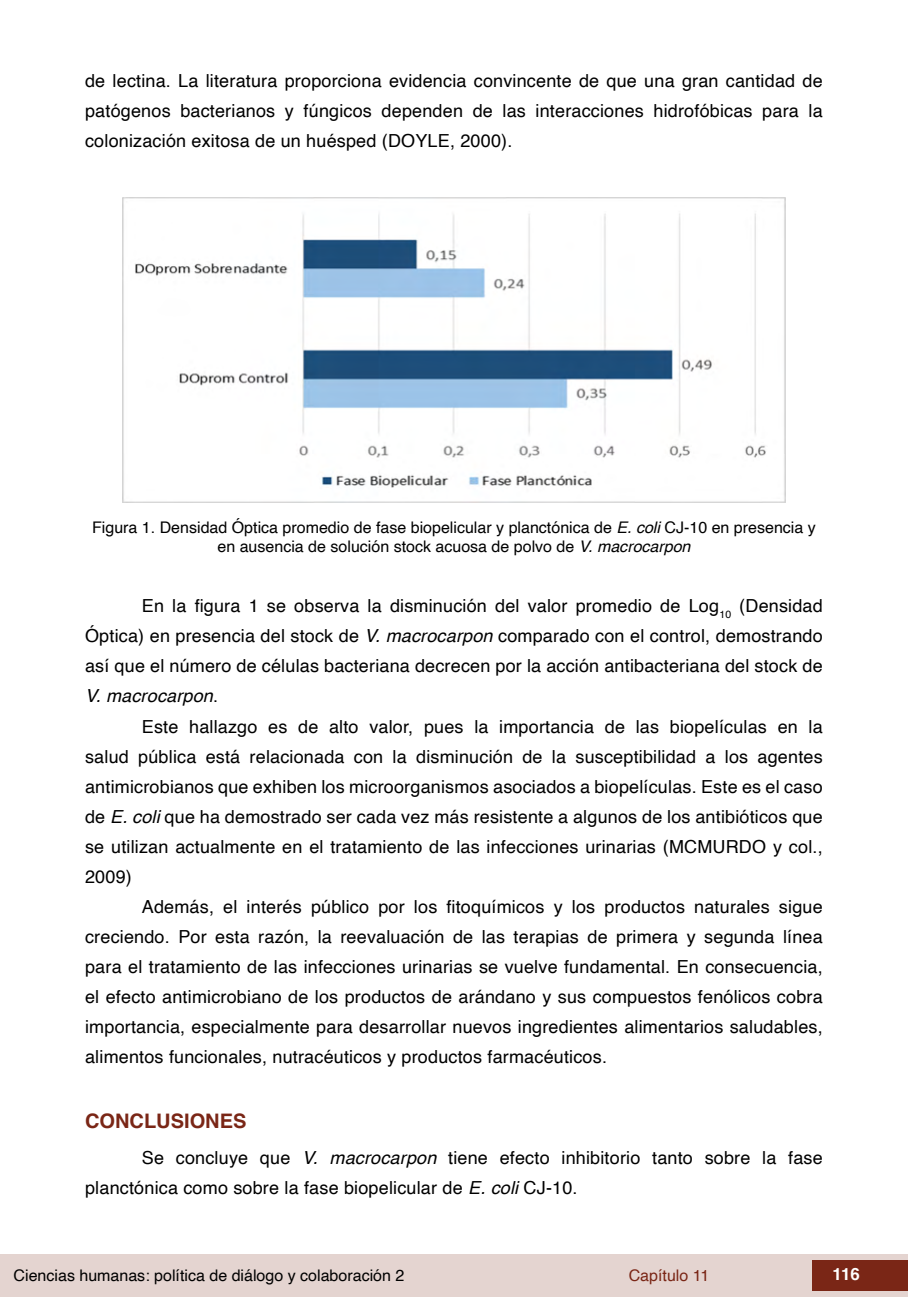
<style>
.page{position:relative;width:908px;height:1304px;background:#fff}
.page>*{position:absolute;margin:0;border:0;box-sizing:border-box;transform-origin:0 0}
.t1{font:700 20px "Helvetica";color:#7a2616}
.t2{font:18px/30px "Helvetica";letter-spacing:.01em;color:#000;text-align:justify}
.t3{font:700 16.8px "Helvetica";color:#fff}
.t4{font:16px/19.2px "Helvetica";color:#000;text-align:center}
.t5{font:16px "Helvetica";color:#7a2616}
.s1{font-style:italic}
</style>
<div class="page">
<div style="left:0;top:1254px;width:906px;height:43px;background:#e4d4d0"></div>
<div style="left:812px;top:1261px;width:95px;height:30px;background:#7a2616"></div>
<img style="left:122px;top:197px;width:663px;height:306px">
<p class="t2" style="left:85px;top:66px;width:738px">de lectina. La literatura proporciona evidencia convincente de que una gran cantidad de patógenos bacterianos y fúngicos dependen de las interacciones hidrofóbicas para la colonización exitosa de un huésped (DOYLE, 2000).</p>
<p class="t4" style="left:92px;top:519px;width:725px">Figura 1. Densidad Óptica promedio de fase biopelicular y planctónica de <span class="s1">E. coli</span> CJ-10 en presencia y en ausencia de solución stock acuosa de polvo de <span class="s1">V. macrocarpon</span></p>
<p class="t2" style="left:85px;top:592px;width:738px;text-indent:57px">En la figura 1 se observa la disminución del valor promedio de Log<sub>10</sub> (Densidad Óptica) en presencia del stock de <span class="s1">V. macrocarpon</span> comparado con el control, demostrando así que el número de células bacteriana decrecen por la acción antibacteriana del stock de <span class="s1">V. macrocarpon</span>.</p>
<p class="t2" style="left:85px;top:712px;width:738px;text-indent:57px">Este hallazgo es de alto valor, pues la importancia de las biopelículas en la salud pública está relacionada con la disminución de la susceptibilidad a los agentes antimicrobianos que exhiben los microorganismos asociados a biopelículas. Este es el caso de <span class="s1">E. coli</span> que ha demostrado ser cada vez más resistente a algunos de los antibióticos que se utilizan actualmente en el tratamiento de las infecciones urinarias (MCMURDO y col., 2009)</p>
<p class="t2" style="left:85px;top:892px;width:738px;text-indent:57px">Además, el interés público por los fitoquímicos y los productos naturales sigue creciendo. Por esta razón, la reevaluación de las terapias de primera y segunda línea para el tratamiento de las infecciones urinarias se vuelve fundamental. En consecuencia, el efecto antimicrobiano de los productos de arándano y sus compuestos fenólicos cobra importancia, especialmente para desarrollar nuevos ingredientes alimentarios saludables, alimentos funcionales, nutracéuticos y productos farmacéuticos.</p>
<p class="t1" style="left:85px;top:1109px;width:163px">CONCLUSIONES</p>
<p class="t2" style="left:85px;top:1143px;width:738px;text-indent:57px">Se concluye que <span class="s1">V. macrocarpon</span> tiene efecto inhibitorio tanto sobre la fase planctónica como sobre la fase biopelicular de <span class="s1">E. coli</span> CJ-10.</p>
<p class="t4" style="left:14px;top:1266px;width:392px">Ciencias humanas: política de diálogo y colaboración 2</p>
<p class="t5" style="left:628px;top:1263px;width:82px">Capítulo 11</p>
<p class="t3" style="left:832px;top:1264px;width:29px">116</p>
</div>
